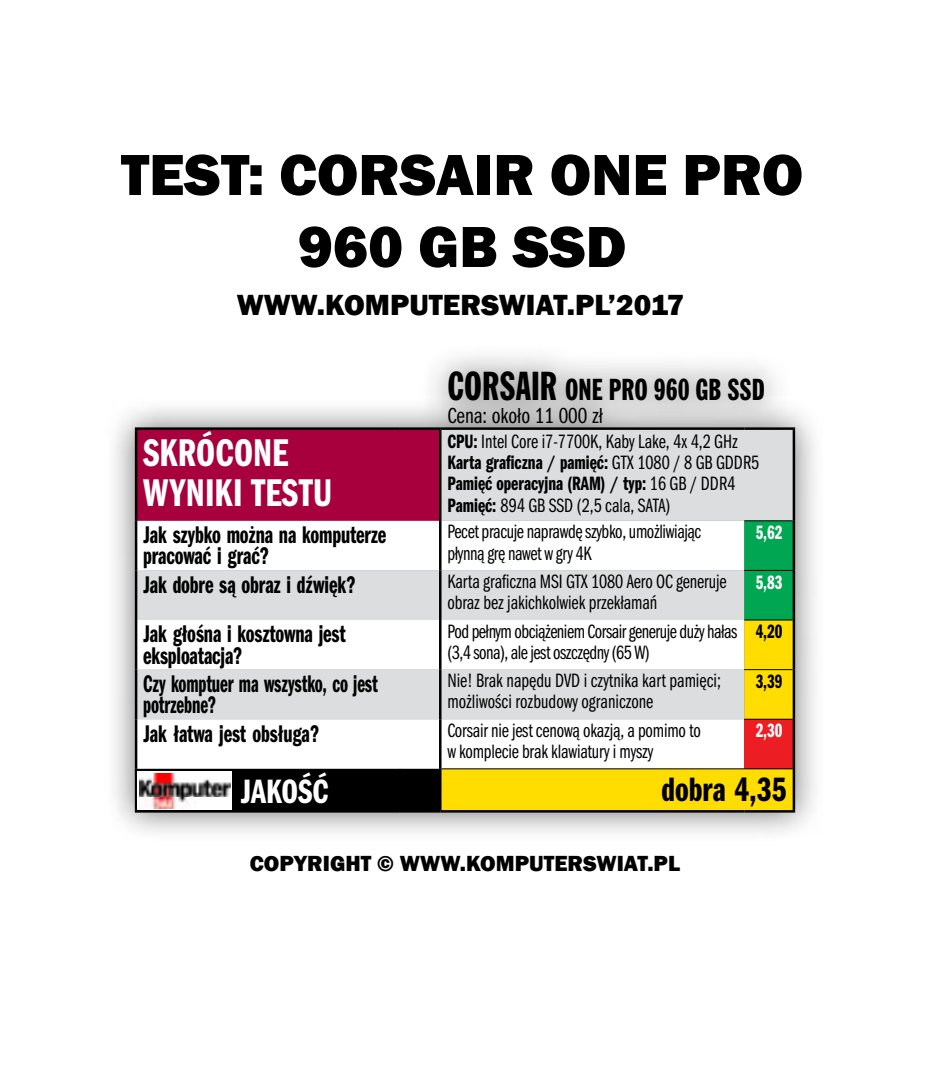
<style>
.page{position:relative;width:930px;height:1080px;background:#fff}
.page>*{position:absolute;margin:0;border:0;box-sizing:border-box;transform-origin:0 0}
.t1{font:800 60px/72px "Franklin Gothic";color:#000;text-align:center}
.t2{font:40px/40px "Franklin Gothic URW Com Dem";color:#fff}
.t3{font:35px "Franklin Gothic URW Com Dem";color:#000}
.t4{font:35px "Franklin Gothic URW Com Dem";color:#fff}
.t5{font:800 30px "Franklin Gothic";color:#000}
.t6{font:30px "Frank Goth X Cn EU";color:#000}
.t7{font:25px/21.2px "Franklin Gothic URW Com Dem";letter-spacing:-.005em;color:#000;scale:.9 1}
.t8{font:25px/21.2px "Franklin Gothic URW Com Dem";letter-spacing:-.005em;color:#000;scale:.82 1}
.t9{font:800 22.5px "Franklin Gothic";color:#000}
.t10{font:22.5px "Franklin Gothic URW Com Boo";color:#000}
.t11{font:20px/21.2px "Franklin Gothic URW Com Boo";letter-spacing:-.01em;color:#000;scale:.95 1}
.t12{font:20px/21.2px "Franklin Gothic URW Com Dem";color:#000;scale:.95 1}
.t13{font:20px "Franklin Gothic URW Com Dem";color:#fff;scale:.9 1}
.t14{font:20px "Franklin Gothic URW Com Dem";color:#000;scale:.9 1}
.s1{font-size:40px}
.s2{font-family:"Franklin Gothic URW Com Dem"}
.s3{font-family:"Franklin Gothic URW Com Boo"}
</style>
<div class="page">
<div style="left:104px;top:344px;width:723px;height:500px;background:#000;opacity:.55"></div>
<svg style="left:137px;top:430px;width:656px;height:289px;fill:#dcddde"></svg>
<svg style="left:137px;top:521px;width:607px;height:149px"></svg>
<svg style="left:744px;top:521px;width:49px;height:99px"></svg>
<svg style="left:442px;top:620px;width:351px;height:190px"></svg>
<div style="left:744px;top:719px;width:50px;height:50px;background:#ed1d24"></div>
<svg style="left:137px;top:719px;width:607px;height:91px"></svg>
<hr style="left:135px;top:427px;width:265px;height:3px;background:#000">
<hr style="left:135px;top:430px;width:2px;height:91px;background:#000">
<hr style="left:400px;top:427px;width:40px;height:3px;background:#000">
<hr style="left:439px;top:430px;width:3px;height:91px;background:#000">
<hr style="left:135px;top:769px;width:2px;height:41px;background:#000">
<hr style="left:399px;top:769px;width:1px;height:41px;background:#000">
<hr style="left:793px;top:430px;width:2px;height:91px;background:#000">
<hr style="left:135px;top:521px;width:2px;height:49px;background:#000">
<hr style="left:135px;top:570px;width:2px;height:50px;background:#000">
<hr style="left:135px;top:620px;width:2px;height:50px;background:#000">
<hr style="left:135px;top:670px;width:2px;height:49px;background:#000">
<hr style="left:135px;top:719px;width:2px;height:50px;background:#000">
<hr style="left:439px;top:521px;width:3px;height:49px;background:#000">
<hr style="left:439px;top:570px;width:3px;height:50px;background:#000">
<hr style="left:439px;top:620px;width:3px;height:50px;background:#000">
<hr style="left:439px;top:670px;width:3px;height:49px;background:#000">
<hr style="left:439px;top:719px;width:3px;height:50px;background:#000">
<hr style="left:440px;top:427px;width:304px;height:3px;background:#000">
<hr style="left:744px;top:427px;width:51px;height:3px;background:#000">
<hr style="left:793px;top:570px;width:2px;height:50px;background:#000">
<hr style="left:744px;top:669px;width:49px;height:1px;background:#000">
<hr style="left:744px;top:520px;width:49px;height:1px;background:#000">
<hr style="left:744px;top:570px;width:49px;height:1px;background:#000">
<hr style="left:793px;top:521px;width:2px;height:49px;background:#000">
<hr style="left:135px;top:810px;width:265px;height:3px;background:#000">
<hr style="left:400px;top:810px;width:40px;height:3px;background:#000">
<hr style="left:744px;top:620px;width:49px;height:1px;background:#000">
<hr style="left:793px;top:620px;width:2px;height:50px;background:#000">
<hr style="left:793px;top:670px;width:2px;height:49px;background:#000">
<hr style="left:744px;top:719px;width:49px;height:1px;background:#000">
<hr style="left:793px;top:719px;width:2px;height:50px;background:#000">
<hr style="left:442px;top:768px;width:302px;height:1px;background:#000">
<hr style="left:744px;top:768px;width:49px;height:1px;background:#000">
<hr style="left:439px;top:769px;width:3px;height:41px;background:#000">
<hr style="left:793px;top:769px;width:2px;height:41px;background:#000">
<hr style="left:440px;top:810px;width:304px;height:3px;background:#000">
<hr style="left:744px;top:810px;width:51px;height:3px;background:#000">
<div style="left:137px;top:771px;width:95px;height:39px;background:#fff"></div>
<img style="left:140px;top:773px;width:90px;height:36px">
<h1 class="t1" style="left:121px;top:139px;width:684px">TEST: CORSAIR ONE PRO<br>960 GB SSD</h1>
<h3 class="t5" style="left:237px;top:286px;width:449px">WWW.KOMPUTERSWIAT.PL’2017</h3>
<h3 class="t6" style="left:447px;top:372px;width:319px"><span class="s1">CORSAIR</span> ONE PRO 960 GB SSD</h3>
<p class="t10" style="left:447px;top:403px;width:157px">Cena: około 11 000 zł</p>
<h2 class="t2" style="left:143px;top:433px;width:191px">skrócone wyniki testu</h2>
<p class="t11" style="left:447px;top:431px;width:307px"><span class="s2">CPU:</span> Intel Core i7-7700K, Kaby Lake, 4x 4,2 GHz</p>
<p class="t12" style="left:447px;top:452px;width:330px">Karta graficzna / pamięć: <span class="s3">GTX 1080 / 8 GB GDDR5<br></span>Pamięć operacyjna (RAM) / typ: <span class="s3">16 GB / DDR4</span></p>
<p class="t11" style="left:447px;top:495px;width:236px"><span class="s2">Pamięć:</span> 894 GB SSD (2,5 cala, SATA)</p>
<p class="t7" style="left:143px;top:525px;width:272px">Jak szybko można na komputerze pracować i grać?</p>
<p class="t11" style="left:447px;top:521px;width:269px">Pecet pracuje naprawdę szybko, umożliwiając płynną grę nawet w gry 4K</p>
<p class="t13" style="left:756px;top:521px;width:31px">5,62</p>
<p class="t7" style="left:143px;top:574px;width:238px">Jak dobre są obraz i dźwięk?</p>
<p class="t11" style="left:447px;top:571px;width:296px">Karta graficzna MSI GTX 1080 Aero OC generuje obraz bez jakichkolwiek przekłamań</p>
<p class="t13" style="left:756px;top:571px;width:31px">5,83</p>
<p class="t7" style="left:143px;top:624px;width:227px">Jak głośna i kosztowna jest eksploatacja?</p>
<p class="t11" style="left:447px;top:621px;width:307px">Pod pełnym obciążeniem Corsair generuje duży hałas (3,4 sona), ale jest oszczędny (65 W)</p>
<p class="t14" style="left:756px;top:620px;width:31px">4,20</p>
<p class="t8" style="left:143px;top:673px;width:288px">Czy komptuer ma wszystko, co jest potrzebne?</p>
<p class="t11" style="left:447px;top:670px;width:289px">Nie! Brak napędu DVD i czytnika kart pamięci; możliwości rozbudowy ograniczone</p>
<p class="t14" style="left:756px;top:670px;width:31px">3,39</p>
<p class="t7" style="left:143px;top:723px;width:197px">Jak łatwa jest obsługa?</p>
<p class="t11" style="left:447px;top:720px;width:268px">Corsair nie jest cenową okazją, a pomimo to w komplecie brak klawiatury i myszy</p>
<p class="t13" style="left:756px;top:720px;width:31px">2,30</p>
<h3 class="t4" style="left:240px;top:771px;width:90px">jakość</h3>
<h3 class="t3" style="left:662px;top:769px;width:127px">dobra 4,35</h3>
<p class="t9" style="left:250px;top:849px;width:432px">COPYRIGHT © WWW.KOMPUTERSWIAT.PL</p>
</div>
